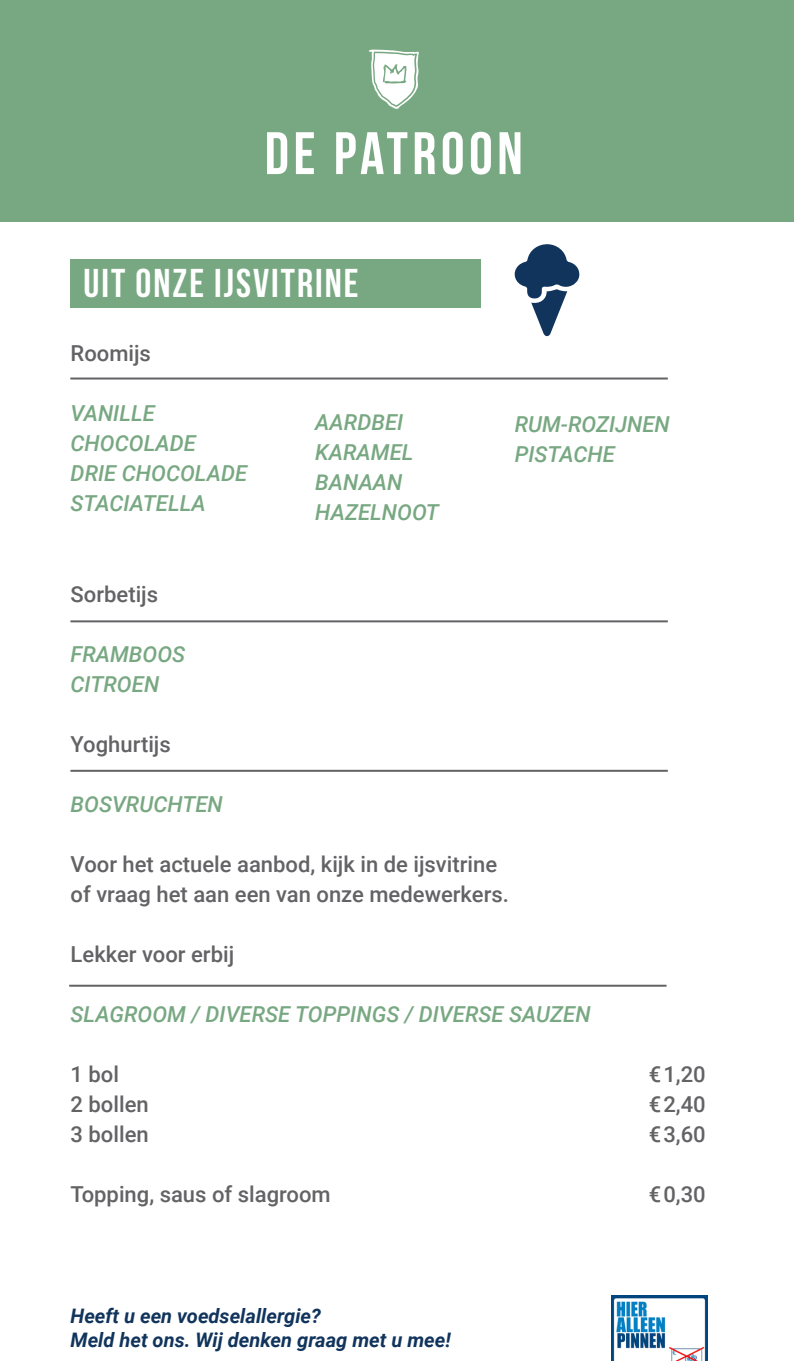
<style>
.page{position:relative;width:794px;height:1361px;background:#fff}
.page>*{position:absolute;margin:0;border:0;box-sizing:border-box;transform-origin:0 0}
.t1{font:700 40px "Bebas Neue";letter-spacing:.05em;color:#fff}
.t2{font:500 22px "Roboto";color:#636366}
.t3{font:italic 500 22px "Roboto";color:#78a882}
.t4{font:italic 700 20px "Roboto";color:#11345c}
</style>
<div class="page">
<svg style="left:514px;top:244px;width:66px;height:92px"></svg>
<div style="left:0;top:0;width:794px;height:221px;background:#78a882"></div>
<svg style="left:267px;top:132px;width:253px;height:43px"></svg>
<svg style="left:369px;top:49px;width:50px;height:60px"></svg>
<div style="left:71px;top:259px;width:409px;height:48px;background:#78a882"></div>
<hr style="left:70px;top:377px;width:598px;height:2px;background:#636366">
<hr style="left:70px;top:620px;width:598px;height:2px;background:#636366">
<hr style="left:70px;top:770px;width:598px;height:2px;background:#636366">
<hr style="left:69px;top:984px;width:597px;height:2px;background:#636366">
<img style="left:611px;top:1295px;width:97px;height:66px">
<p class="t1" style="left:84px;top:261px;width:276px">UIT ONZE IJSVITRINE</p>
<p class="t2" style="left:71px;top:338px;width:82px">Roomijs</p>
<p class="t3" style="left:71px;top:398px;width:86px">VANILLE</p>
<p class="t3" style="left:71px;top:428px;width:127px">CHOCOLADE</p>
<p class="t3" style="left:71px;top:458px;width:178px">DRIE CHOCOLADE</p>
<p class="t3" style="left:71px;top:488px;width:137px">STACIATELLA</p>
<p class="t2" style="left:71px;top:579px;width:89px">Sorbetijs</p>
<p class="t3" style="left:71px;top:639px;width:116px">FRAMBOOS</p>
<p class="t3" style="left:71px;top:669px;width:90px">CITROEN</p>
<p class="t2" style="left:71px;top:729px;width:102px">Yoghurtijs</p>
<p class="t3" style="left:71px;top:789px;width:154px">BOSVRUCHTEN</p>
<p class="t3" style="left:315px;top:407px;width:89px">AARDBEI</p>
<p class="t3" style="left:315px;top:437px;width:100px">KARAMEL</p>
<p class="t3" style="left:315px;top:467px;width:89px">BANAAN</p>
<p class="t3" style="left:315px;top:497px;width:125px">HAZELNOOT</p>
<p class="t3" style="left:514px;top:409px;width:157px">RUM-ROZIJNEN</p>
<p class="t3" style="left:514px;top:439px;width:102px">PISTACHE</p>
<p class="t2" style="left:71px;top:849px;width:428px">Voor het actuele aanbod, kijk in de ijsvitrine</p>
<p class="t2" style="left:71px;top:879px;width:440px">of vraag het aan een van onze medewerkers.</p>
<p class="t2" style="left:71px;top:939px;width:165px">Lekker voor erbij</p>
<p class="t3" style="left:71px;top:999px;width:521px">SLAGROOM / DIVERSE TOPPINGS / DIVERSE SAUZEN</p>
<p class="t2" style="left:71px;top:1059px;width:50px">1 bol</p>
<p class="t2" style="left:649px;top:1059px;width:58px">€1,20</p>
<p class="t2" style="left:71px;top:1089px;width:80px">2 bollen</p>
<p class="t2" style="left:649px;top:1089px;width:58px">€2,40</p>
<p class="t2" style="left:71px;top:1119px;width:80px">3 bollen</p>
<p class="t2" style="left:649px;top:1119px;width:58px">€3,60</p>
<p class="t2" style="left:71px;top:1179px;width:262px">Topping, saus of slagroom</p>
<p class="t2" style="left:649px;top:1179px;width:58px">€0,30</p>
<p class="t4" style="left:71px;top:1302px;width:252px">Heeft u een voedselallergie?</p>
<p class="t4" style="left:71px;top:1326px;width:382px">Meld het ons. Wij denken graag met u mee!</p>
</div>
